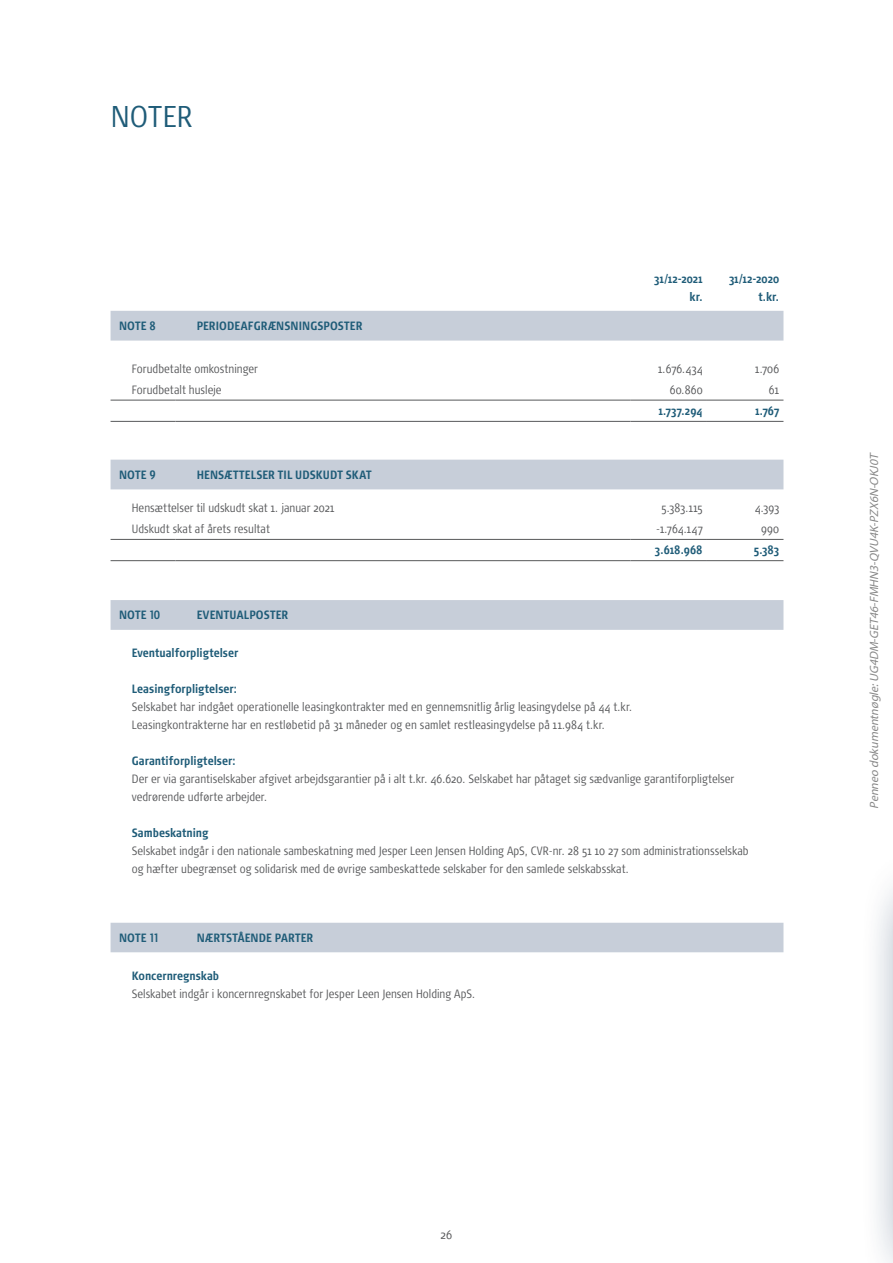
<style>
.page{position:relative;width:893px;height:1263px;background:#fff}
.page>*{position:absolute;margin:0;border:0;box-sizing:border-box;transform-origin:0 0}
.t1{font:300 condensed 30px "Signa Pro";letter-spacing:.005em;color:#1f5c78}
.t2{font:300 condensed 12px/18px "Signa Pro";color:#57585a;scale:.95 1}
.t3{font:700 condensed 12px/18px "Signa Pro";letter-spacing:.01em;color:#1f5c78;text-align:right;scale:.95 1}
.t4{font:italic 12px "Myriad Pro";color:#888}
.t5{font:300 condensed 12px "Signa Pro";color:#57585a}
</style>
<div class="page">
<div style="left:860px;top:709px;width:33px;height:554px;background:#0e2c52;opacity:.75"></div>
<svg style="left:892px;top:778px;width:1px;height:485px"></svg>
<svg style="left:111px;top:311px;width:672px;height:641px"></svg>
<hr style="left:111px;top:539px;width:64px;height:1px;background:#57585a">
<hr style="left:175px;top:539px;width:455px;height:1px;background:#57585a">
<hr style="left:630px;top:539px;width:77px;height:1px;background:#57585a">
<hr style="left:707px;top:539px;width:76px;height:1px;background:#57585a">
<hr style="left:111px;top:560px;width:64px;height:1px;background:#57585a">
<hr style="left:175px;top:560px;width:455px;height:1px;background:#57585a">
<hr style="left:630px;top:560px;width:77px;height:1px;background:#57585a">
<hr style="left:707px;top:560px;width:76px;height:1px;background:#57585a">
<hr style="left:111px;top:400px;width:64px;height:1px;background:#57585a">
<hr style="left:111px;top:421px;width:64px;height:1px;background:#57585a">
<hr style="left:175px;top:400px;width:455px;height:1px;background:#57585a">
<hr style="left:175px;top:421px;width:455px;height:1px;background:#57585a">
<hr style="left:630px;top:400px;width:77px;height:1px;background:#57585a">
<hr style="left:707px;top:400px;width:76px;height:1px;background:#57585a">
<hr style="left:630px;top:421px;width:77px;height:1px;background:#57585a">
<hr style="left:707px;top:421px;width:76px;height:1px;background:#57585a">
<h1 class="t1" style="left:111px;top:101px;width:84px">NOTER</h1>
<p class="t3" style="left:654px;top:270px;width:52px">31/12-2021 kr.</p>
<p class="t3" style="left:729px;top:270px;width:54px">31/12-2020 t.kr.</p>
<p class="t3" style="left:119px;top:317px;width:40px">NOTE 8</p>
<p class="t3" style="left:197px;top:317px;width:176px">PERIODEAFGRÆNSNINGSPOSTER</p>
<p class="t2" style="left:132px;top:360px;width:134px">Forudbetalte omkostninger</p>
<p class="t2" style="left:658px;top:360px;width:48px">1.676.434</p>
<p class="t2" style="left:755px;top:360px;width:27px">1.706</p>
<p class="t2" style="left:132px;top:381px;width:96px">Forudbetalt husleje</p>
<p class="t2" style="left:670px;top:381px;width:36px">60.860</p>
<p class="t2" style="left:769px;top:381px;width:12px">61</p>
<p class="t3" style="left:659px;top:402px;width:48px">1.737.294</p>
<p class="t3" style="left:755px;top:402px;width:26px">1.767</p>
<p class="t3" style="left:119px;top:466px;width:40px">NOTE 9</p>
<p class="t3" style="left:197px;top:466px;width:185px">HENSÆTTELSER TIL UDSKUDT SKAT</p>
<p class="t2" style="left:132px;top:499px;width:215px">Hensættelser til udskudt skat 1. januar 2021</p>
<p class="t2" style="left:661px;top:499px;width:45px">5.383.115</p>
<p class="t2" style="left:755px;top:499px;width:27px">4.393</p>
<p class="t2" style="left:132px;top:520px;width:147px">Udskudt skat af årets resultat</p>
<p class="t2" style="left:656px;top:520px;width:50px">-1.764.147</p>
<p class="t2" style="left:761px;top:520px;width:20px">990</p>
<p class="t3" style="left:655px;top:541px;width:52px">3.618.968</p>
<p class="t3" style="left:754px;top:541px;width:28px">5.383</p>
<p class="t3" style="left:119px;top:606px;width:45px">NOTE 10</p>
<p class="t3" style="left:197px;top:606px;width:98px">EVENTUALPOSTER</p>
<p class="t3" style="left:132px;top:644px;width:114px">Eventualforpligtelser</p>
<p class="t3" style="left:132px;top:680px;width:113px">Leasingforpligtelser:</p>
<p class="t2" style="left:132px;top:698px;width:528px">Selskabet har indgået operationelle leasingkontrakter med en gennemsnitlig årlig leasingydelse på 44 t.kr.<br>Leasingkontrakterne har en restløbetid på 31 måneder og en samlet restleasingydelse på 11.984 t.kr.</p>
<p class="t3" style="left:132px;top:752px;width:111px">Garantiforpligtelser:</p>
<p class="t2" style="left:132px;top:770px;width:636px">Der er via garantiselskaber afgivet arbejdsgarantier på i alt t.kr. 46.620. Selskabet har påtaget sig sædvanlige garantiforpligtelser vedrørende udførte arbejder.</p>
<p class="t3" style="left:132px;top:824px;width:82px">Sambeskatning</p>
<p class="t2" style="left:132px;top:842px;width:651px">Selskabet indgår i den nationale sambeskatning med Jesper Leen Jensen Holding ApS, CVR-nr. 28 51 10 27 som administrationsselskab og hæfter ubegrænset og solidarisk med de øvrige sambeskattede selskaber for den samlede selskabsskat.</p>
<p class="t3" style="left:119px;top:929px;width:43px">NOTE 11</p>
<p class="t3" style="left:197px;top:929px;width:124px">NÆRTSTÅENDE PARTER</p>
<p class="t3" style="left:132px;top:967px;width:93px">Koncernregnskab</p>
<p class="t2" style="left:132px;top:985px;width:363px">Selskabet indgår i koncernregnskabet for Jesper Leen Jensen Holding ApS.</p>
<p class="t4" style="left:869px;top:809px;width:359px;rotate:-90deg">Penneo dokumentnøgle:UG4DM-GET46-FMHN3-QVU4K-PZX6N-OKJ0T</p>
<p class="t5" style="left:441px;top:1228px;width:13px">26</p>
</div>
